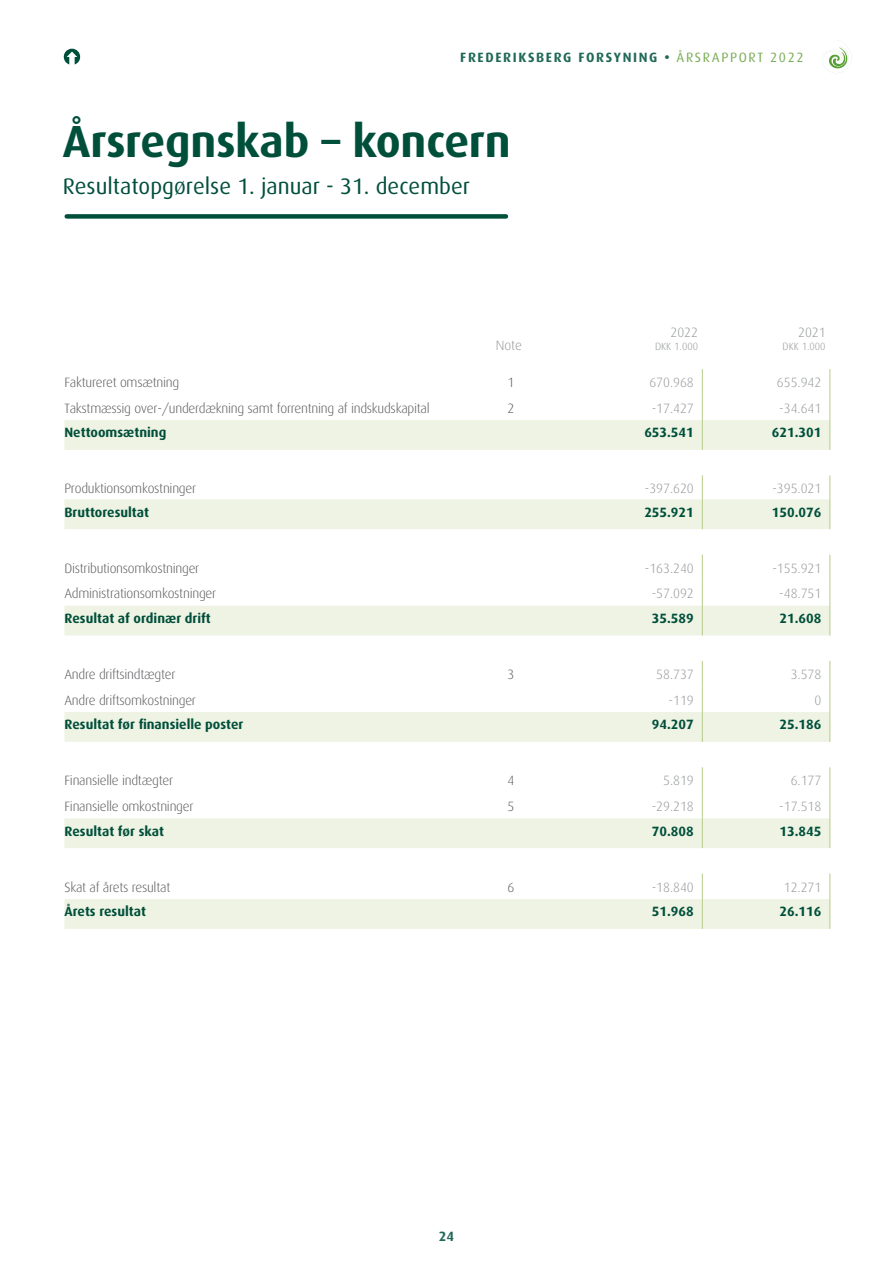
<style>
.page{position:relative;width:893px;height:1263px;background:#fff}
.page>*{position:absolute;margin:0;border:0;box-sizing:border-box;transform-origin:0 0}
._1_Rubrik{font:700 45px "Dax";letter-spacing:-.005em;color:#004f3b}
.head{font:22.5px "Dax";color:#004f3b}
.brødtekst_regnskab{font:300 13.5px "Dax";letter-spacing:-.02em;color:#57585a}
.indeværende_år{font:300 13.5px "Dax";color:#939598}
.mellemrubrik{font:700 13.5px "Dax";color:#004f3b}
.Tabel_resultat{font:700 13.5px "Dax";color:#004f3b}
.t1{font:700 13.5px "Dax";letter-spacing:.12em;color:#216957}
.indeværende_år-2{font:300 10.5px "Dax";color:#939598}
.s1{font-weight:400;color:#79ad55}
</style>
<div class="page">
<svg style="left:64px;top:420px;width:766px;height:509px"></svg>
<svg style="left:829px;top:369px;width:1px;height:51px"></svg>
<hr style="left:829px;top:420px;width:1px;height:30px;background:#b7cb8c">
<svg style="left:829px;top:475px;width:1px;height:24px"></svg>
<hr style="left:829px;top:499px;width:1px;height:30px;background:#b7cb8c">
<svg style="left:829px;top:555px;width:1px;height:80px"></svg>
<svg style="left:829px;top:661px;width:1px;height:51px"></svg>
<hr style="left:829px;top:712px;width:1px;height:30px;background:#b7cb8c">
<svg style="left:829px;top:767px;width:1px;height:51px"></svg>
<hr style="left:829px;top:818px;width:1px;height:30px;background:#b7cb8c">
<svg style="left:829px;top:874px;width:1px;height:25px"></svg>
<hr style="left:829px;top:899px;width:1px;height:30px;background:#b7cb8c">
<svg style="left:702px;top:369px;width:1px;height:51px"></svg>
<hr style="left:702px;top:420px;width:1px;height:30px;background:#b7cb8c">
<svg style="left:702px;top:475px;width:1px;height:24px"></svg>
<hr style="left:702px;top:499px;width:1px;height:30px;background:#b7cb8c">
<svg style="left:702px;top:555px;width:1px;height:80px"></svg>
<svg style="left:702px;top:661px;width:1px;height:51px"></svg>
<hr style="left:702px;top:712px;width:1px;height:30px;background:#b7cb8c">
<svg style="left:702px;top:767px;width:1px;height:51px"></svg>
<hr style="left:702px;top:818px;width:1px;height:30px;background:#b7cb8c">
<svg style="left:702px;top:874px;width:1px;height:25px"></svg>
<hr style="left:702px;top:899px;width:1px;height:30px;background:#b7cb8c">
<div style="left:67px;top:214px;width:439px;height:5px;background:#004f3b"></div>
<svg style="left:64px;top:49px;width:16px;height:15px"></svg>
<svg style="left:822px;top:40px;width:30px;height:33px"></svg>
<p class="t1" style="left:460px;top:50px;width:345px">FREDERIKSBERG FORSYNING • <span class="s1">ÅRSRAPPORT 2022</span></p>
<p class="_1_Rubrik" style="left:63px;top:116px;width:450px">Årsregnskab – koncern</p>
<p class="head" style="left:63px;top:174px;width:409px">Resultatopgørelse 1. januar - 31. december</p>
<p class="indeværende_år" style="left:496px;top:338px;width:28px">Note</p>
<p class="indeværende_år" style="left:670px;top:325px;width:29px">2022</p>
<p class="indeværende_år-2" style="left:655px;top:340px;width:45px">DKK 1.000</p>
<p class="indeværende_år" style="left:798px;top:325px;width:29px">2021</p>
<p class="indeværende_år-2" style="left:783px;top:340px;width:45px">DKK 1.000</p>
<p class="brødtekst_regnskab" style="left:64px;top:375px;width:116px">Faktureret omsætning</p>
<p class="brødtekst_regnskab" style="left:507px;top:375px;width:8px">1</p>
<p class="indeværende_år" style="left:649px;top:375px;width:46px">670.968</p>
<p class="indeværende_år" style="left:777px;top:375px;width:46px">655.942</p>
<p class="brødtekst_regnskab" style="left:64px;top:401px;width:367px">Takstmæssig over-/underdækning samt forrentning af indskudskapital</p>
<p class="brødtekst_regnskab" style="left:507px;top:401px;width:8px">2</p>
<p class="indeværende_år" style="left:652px;top:401px;width:44px">-17.427</p>
<p class="indeværende_år" style="left:779px;top:401px;width:44px">-34.641</p>
<p class="mellemrubrik" style="left:64px;top:425px;width:103px">Nettoomsætning</p>
<p class="Tabel_resultat" style="left:644px;top:425px;width:51px">653.541</p>
<p class="Tabel_resultat" style="left:772px;top:425px;width:51px">621.301</p>
<p class="brødtekst_regnskab" style="left:64px;top:481px;width:133px">Produktionsomkostninger</p>
<p class="indeværende_år" style="left:645px;top:481px;width:51px">-397.620</p>
<p class="indeværende_år" style="left:772px;top:481px;width:51px">-395.021</p>
<p class="mellemrubrik" style="left:64px;top:504px;width:86px">Bruttoresultat</p>
<p class="Tabel_resultat" style="left:644px;top:504px;width:51px">255.921</p>
<p class="Tabel_resultat" style="left:772px;top:504px;width:51px">150.076</p>
<p class="brødtekst_regnskab" style="left:64px;top:561px;width:136px">Distributionsomkostninger</p>
<p class="indeværende_år" style="left:631px;top:561px;width:64px">‐-163.240</p>
<p class="indeværende_år" style="left:772px;top:561px;width:51px">-155.921</p>
<p class="brødtekst_regnskab" style="left:64px;top:586px;width:153px">Administrationsomkostninger</p>
<p class="indeværende_år" style="left:638px;top:586px;width:57px">‐-57.092</p>
<p class="indeværende_år" style="left:779px;top:586px;width:44px">-48.751</p>
<p class="mellemrubrik" style="left:64px;top:611px;width:148px">Resultat af ordinær drift</p>
<p class="Tabel_resultat" style="left:652px;top:611px;width:43px">35.589</p>
<p class="Tabel_resultat" style="left:779px;top:611px;width:43px">21.608</p>
<p class="brødtekst_regnskab" style="left:64px;top:667px;width:113px">Andre driftsindtægter</p>
<p class="brødtekst_regnskab" style="left:507px;top:667px;width:8px">3</p>
<p class="indeværende_år" style="left:656px;top:667px;width:39px">58.737</p>
<p class="indeværende_år" style="left:791px;top:667px;width:32px">3.578</p>
<p class="brødtekst_regnskab" style="left:64px;top:693px;width:133px">Andre driftsomkostninger</p>
<p class="indeværende_år" style="left:669px;top:693px;width:27px">-119</p>
<p class="indeværende_år" style="left:814px;top:693px;width:8px">0</p>
<p class="mellemrubrik" style="left:64px;top:717px;width:180px">Resultat før finansielle poster</p>
<p class="Tabel_resultat" style="left:652px;top:717px;width:43px">94.207</p>
<p class="Tabel_resultat" style="left:779px;top:717px;width:43px">25.186</p>
<p class="brødtekst_regnskab" style="left:64px;top:773px;width:110px">Finansielle indtægter</p>
<p class="brødtekst_regnskab" style="left:507px;top:773px;width:8px">4</p>
<p class="indeværende_år" style="left:663px;top:773px;width:32px">5.819</p>
<p class="indeværende_år" style="left:791px;top:773px;width:32px">6.177</p>
<p class="brødtekst_regnskab" style="left:64px;top:799px;width:131px">Finansielle omkostninger</p>
<p class="brødtekst_regnskab" style="left:507px;top:799px;width:8px">5</p>
<p class="indeværende_år" style="left:652px;top:799px;width:44px">-29.218</p>
<p class="indeværende_år" style="left:779px;top:799px;width:44px">-17.518</p>
<p class="mellemrubrik" style="left:64px;top:823px;width:101px">Resultat før skat</p>
<p class="Tabel_resultat" style="left:652px;top:823px;width:43px">70.808</p>
<p class="Tabel_resultat" style="left:779px;top:823px;width:43px">13.845</p>
<p class="brødtekst_regnskab" style="left:64px;top:880px;width:107px">Skat af årets resultat</p>
<p class="brødtekst_regnskab" style="left:507px;top:880px;width:8px">6</p>
<p class="indeværende_år" style="left:652px;top:880px;width:44px">-18.840</p>
<p class="indeværende_år" style="left:784px;top:880px;width:39px">12.271</p>
<p class="mellemrubrik" style="left:64px;top:904px;width:83px">Årets resultat</p>
<p class="Tabel_resultat" style="left:652px;top:904px;width:43px">51.968</p>
<p class="Tabel_resultat" style="left:779px;top:904px;width:43px">26.116</p>
<p class="t1" style="left:439px;top:1228px;width:17px">24</p>
</div>
